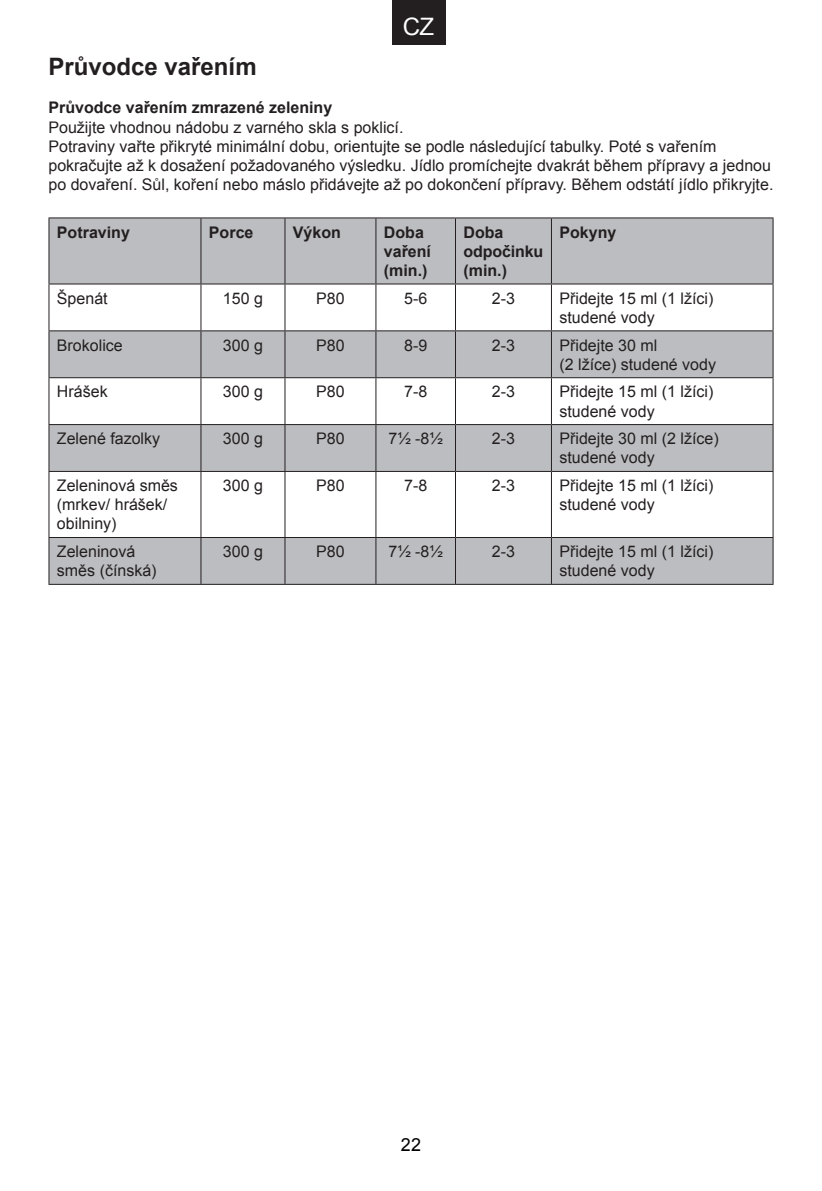
<style>
.page{position:relative;width:822px;height:1191px;background:#fff}
.page>*{position:absolute;margin:0;border:0;box-sizing:border-box;transform-origin:0 0}
.t1{font:700 24px "Arial";color:#231f20}
.t2{font:24px "Arial";color:#fff}
.t3{font:18px "Arial";color:#000}
.t4{font:16px/19.2px "Arial";color:#231f20}
.t5{font:700 16px/19.2px "Arial";color:#231f20}
</style>
<div class="page">
<svg style="left:49px;top:218px;width:723px;height:366px;fill:#bcbdc0"></svg>
<hr style="left:48px;top:217px;width:153px;height:1px;background:#231f20">
<hr style="left:48px;top:218px;width:1px;height:65px;background:#231f20">
<hr style="left:201px;top:217px;width:84px;height:1px;background:#231f20">
<hr style="left:200px;top:218px;width:1px;height:65px;background:#231f20">
<hr style="left:285px;top:217px;width:91px;height:1px;background:#231f20">
<hr style="left:284px;top:218px;width:1px;height:65px;background:#231f20">
<hr style="left:376px;top:217px;width:79px;height:1px;background:#231f20">
<hr style="left:375px;top:218px;width:1px;height:65px;background:#231f20">
<hr style="left:455px;top:217px;width:96px;height:1px;background:#231f20">
<hr style="left:455px;top:218px;width:1px;height:65px;background:#231f20">
<hr style="left:551px;top:217px;width:222px;height:1px;background:#231f20">
<hr style="left:551px;top:218px;width:1px;height:65px;background:#231f20">
<hr style="left:772px;top:218px;width:1px;height:65px;background:#231f20">
<hr style="left:48px;top:283px;width:153px;height:1px;background:#231f20">
<hr style="left:48px;top:284px;width:1px;height:46px;background:#231f20">
<hr style="left:201px;top:283px;width:84px;height:1px;background:#231f20">
<hr style="left:200px;top:284px;width:1px;height:46px;background:#231f20">
<hr style="left:285px;top:283px;width:91px;height:1px;background:#231f20">
<hr style="left:284px;top:284px;width:1px;height:46px;background:#231f20">
<hr style="left:376px;top:283px;width:79px;height:1px;background:#231f20">
<hr style="left:375px;top:284px;width:1px;height:46px;background:#231f20">
<hr style="left:455px;top:283px;width:96px;height:1px;background:#231f20">
<hr style="left:455px;top:284px;width:1px;height:46px;background:#231f20">
<hr style="left:551px;top:283px;width:222px;height:1px;background:#231f20">
<hr style="left:551px;top:284px;width:1px;height:46px;background:#231f20">
<hr style="left:772px;top:284px;width:1px;height:46px;background:#231f20">
<hr style="left:48px;top:330px;width:153px;height:1px;background:#231f20">
<hr style="left:48px;top:331px;width:1px;height:46px;background:#231f20">
<hr style="left:201px;top:330px;width:84px;height:1px;background:#231f20">
<hr style="left:200px;top:331px;width:1px;height:46px;background:#231f20">
<hr style="left:285px;top:330px;width:91px;height:1px;background:#231f20">
<hr style="left:284px;top:331px;width:1px;height:46px;background:#231f20">
<hr style="left:376px;top:330px;width:79px;height:1px;background:#231f20">
<hr style="left:375px;top:331px;width:1px;height:46px;background:#231f20">
<hr style="left:455px;top:330px;width:96px;height:1px;background:#231f20">
<hr style="left:455px;top:331px;width:1px;height:46px;background:#231f20">
<hr style="left:551px;top:330px;width:222px;height:1px;background:#231f20">
<hr style="left:551px;top:331px;width:1px;height:46px;background:#231f20">
<hr style="left:772px;top:331px;width:1px;height:46px;background:#231f20">
<hr style="left:48px;top:377px;width:153px;height:1px;background:#231f20">
<hr style="left:48px;top:378px;width:1px;height:46px;background:#231f20">
<hr style="left:201px;top:377px;width:84px;height:1px;background:#231f20">
<hr style="left:200px;top:378px;width:1px;height:46px;background:#231f20">
<hr style="left:285px;top:377px;width:91px;height:1px;background:#231f20">
<hr style="left:284px;top:378px;width:1px;height:46px;background:#231f20">
<hr style="left:376px;top:377px;width:79px;height:1px;background:#231f20">
<hr style="left:375px;top:378px;width:1px;height:46px;background:#231f20">
<hr style="left:455px;top:377px;width:96px;height:1px;background:#231f20">
<hr style="left:455px;top:378px;width:1px;height:46px;background:#231f20">
<hr style="left:551px;top:377px;width:222px;height:1px;background:#231f20">
<hr style="left:551px;top:378px;width:1px;height:46px;background:#231f20">
<hr style="left:772px;top:378px;width:1px;height:46px;background:#231f20">
<hr style="left:48px;top:424px;width:153px;height:1px;background:#231f20">
<hr style="left:48px;top:425px;width:1px;height:46px;background:#231f20">
<hr style="left:201px;top:424px;width:84px;height:1px;background:#231f20">
<hr style="left:200px;top:425px;width:1px;height:46px;background:#231f20">
<hr style="left:285px;top:424px;width:91px;height:1px;background:#231f20">
<hr style="left:284px;top:425px;width:1px;height:46px;background:#231f20">
<hr style="left:376px;top:424px;width:79px;height:1px;background:#231f20">
<hr style="left:375px;top:425px;width:1px;height:46px;background:#231f20">
<hr style="left:455px;top:424px;width:96px;height:1px;background:#231f20">
<hr style="left:455px;top:425px;width:1px;height:46px;background:#231f20">
<hr style="left:551px;top:424px;width:222px;height:1px;background:#231f20">
<hr style="left:551px;top:425px;width:1px;height:46px;background:#231f20">
<hr style="left:772px;top:425px;width:1px;height:46px;background:#231f20">
<hr style="left:48px;top:471px;width:153px;height:1px;background:#231f20">
<hr style="left:48px;top:472px;width:1px;height:65px;background:#231f20">
<hr style="left:201px;top:471px;width:84px;height:1px;background:#231f20">
<hr style="left:200px;top:472px;width:1px;height:65px;background:#231f20">
<hr style="left:285px;top:471px;width:91px;height:1px;background:#231f20">
<hr style="left:284px;top:472px;width:1px;height:65px;background:#231f20">
<hr style="left:376px;top:471px;width:79px;height:1px;background:#231f20">
<hr style="left:375px;top:472px;width:1px;height:65px;background:#231f20">
<hr style="left:455px;top:471px;width:96px;height:1px;background:#231f20">
<hr style="left:455px;top:472px;width:1px;height:65px;background:#231f20">
<hr style="left:551px;top:471px;width:222px;height:1px;background:#231f20">
<hr style="left:551px;top:472px;width:1px;height:65px;background:#231f20">
<hr style="left:772px;top:472px;width:1px;height:65px;background:#231f20">
<hr style="left:48px;top:537px;width:153px;height:1px;background:#231f20">
<hr style="left:48px;top:538px;width:1px;height:46px;background:#231f20">
<hr style="left:201px;top:537px;width:84px;height:1px;background:#231f20">
<hr style="left:200px;top:538px;width:1px;height:46px;background:#231f20">
<hr style="left:285px;top:537px;width:91px;height:1px;background:#231f20">
<hr style="left:284px;top:538px;width:1px;height:46px;background:#231f20">
<hr style="left:376px;top:537px;width:79px;height:1px;background:#231f20">
<hr style="left:375px;top:538px;width:1px;height:46px;background:#231f20">
<hr style="left:455px;top:537px;width:96px;height:1px;background:#231f20">
<hr style="left:455px;top:538px;width:1px;height:46px;background:#231f20">
<hr style="left:551px;top:537px;width:222px;height:1px;background:#231f20">
<hr style="left:551px;top:538px;width:1px;height:46px;background:#231f20">
<hr style="left:772px;top:538px;width:1px;height:46px;background:#231f20">
<hr style="left:48px;top:584px;width:725px;height:1px;background:#231f20">
<div style="left:392px;top:0;width:53px;height:44px;background:#231f20"></div>
<h1 class="t2" style="left:403px;top:13px;width:33px">CZ</h1>
<h1 class="t1" style="left:48px;top:51px;width:210px">Průvodce vařením</h1>
<p class="t5" style="left:48px;top:99px;width:285px">Průvodce vařením zmrazené zeleniny</p>
<p class="t4" style="left:48px;top:118px;width:726px">Použijte vhodnou nádobu z varného skla s poklicí.<br>Potraviny vařte přikryté minimální dobu, orientujte se podle následující tabulky. Poté s vařením pokračujte až k dosažení požadovaného výsledku. Jídlo promíchejte dvakrát během přípravy a jednou po dovaření. Sůl, koření nebo máslo přidávejte až po dokončení přípravy. Během odstátí jídlo přikryjte.</p>
<p class="t5" style="left:57px;top:223px;width:74px">Potraviny</p>
<p class="t5" style="left:209px;top:223px;width:46px">Porce</p>
<p class="t5" style="left:293px;top:223px;width:50px">Výkon</p>
<p class="t5" style="left:384px;top:223px;width:49px">Doba vaření (min.)</p>
<p class="t5" style="left:463px;top:223px;width:81px">Doba odpočinku (min.)</p>
<p class="t5" style="left:559px;top:223px;width:58px">Pokyny</p>
<p class="t4" style="left:57px;top:289px;width:52px">Špenát</p>
<p class="t4" style="left:223px;top:289px;width:42px">150 g</p>
<p class="t4" style="left:316px;top:289px;width:30px">P80</p>
<p class="t4" style="left:404px;top:289px;width:25px">5-6</p>
<p class="t4" style="left:492px;top:289px;width:25px">2-3</p>
<p class="t4" style="left:559px;top:289px;width:155px">Přidejte 15 ml (1 lžíci) studené vody</p>
<p class="t4" style="left:57px;top:335px;width:67px">Brokolice</p>
<p class="t4" style="left:223px;top:335px;width:42px">300 g</p>
<p class="t4" style="left:316px;top:335px;width:30px">P80</p>
<p class="t4" style="left:404px;top:335px;width:25px">8-9</p>
<p class="t4" style="left:492px;top:335px;width:25px">2-3</p>
<p class="t4" style="left:559px;top:335px;width:158px">Přidejte 30 ml<br>(2 lžíce) studené vody</p>
<p class="t4" style="left:57px;top:382px;width:52px">Hrášek</p>
<p class="t4" style="left:223px;top:382px;width:42px">300 g</p>
<p class="t4" style="left:316px;top:382px;width:30px">P80</p>
<p class="t4" style="left:404px;top:382px;width:25px">7-8</p>
<p class="t4" style="left:492px;top:382px;width:25px">2-3</p>
<p class="t4" style="left:559px;top:382px;width:155px">Přidejte 15 ml (1 lžíci) studené vody</p>
<p class="t4" style="left:57px;top:429px;width:105px">Zelené fazolky</p>
<p class="t4" style="left:223px;top:429px;width:42px">300 g</p>
<p class="t4" style="left:316px;top:429px;width:30px">P80</p>
<p class="t4" style="left:388px;top:429px;width:56px">7½ -8½</p>
<p class="t4" style="left:492px;top:429px;width:25px">2-3</p>
<p class="t4" style="left:559px;top:429px;width:161px">Přidejte 30 ml (2 lžíce) studené vody</p>
<p class="t4" style="left:57px;top:476px;width:122px">Zeleninová směs (mrkev/ hrášek/ obilniny)</p>
<p class="t4" style="left:223px;top:476px;width:42px">300 g</p>
<p class="t4" style="left:316px;top:476px;width:30px">P80</p>
<p class="t4" style="left:404px;top:476px;width:25px">7-8</p>
<p class="t4" style="left:492px;top:476px;width:25px">2-3</p>
<p class="t4" style="left:559px;top:476px;width:155px">Přidejte 15 ml (1 lžíci) studené vody</p>
<p class="t4" style="left:57px;top:542px;width:101px">Zeleninová směs (čínská)</p>
<p class="t4" style="left:223px;top:542px;width:42px">300 g</p>
<p class="t4" style="left:316px;top:542px;width:30px">P80</p>
<p class="t4" style="left:388px;top:542px;width:56px">7½ -8½</p>
<p class="t4" style="left:492px;top:542px;width:25px">2-3</p>
<p class="t4" style="left:559px;top:542px;width:155px">Přidejte 15 ml (1 lžíci) studené vody</p>
<p class="t3" style="left:401px;top:1133px;width:22px">22</p>
</div>
